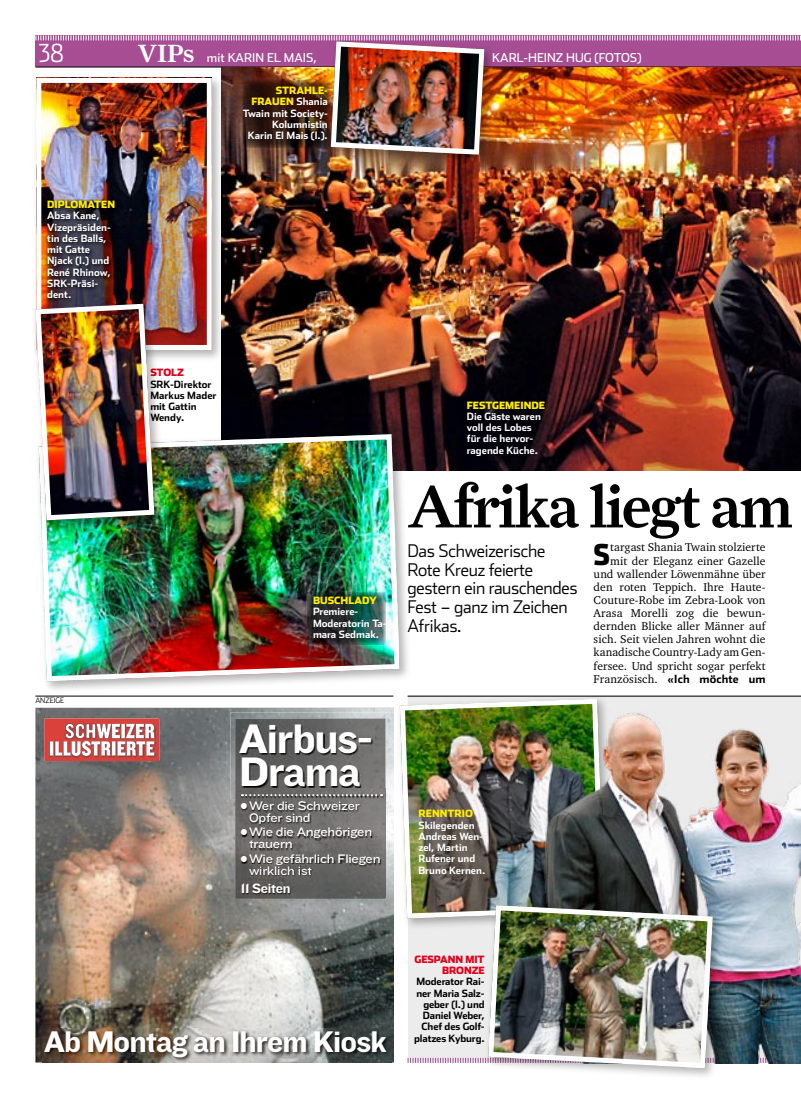
<style>
.page{position:relative;width:801px;height:1099px;background:#fff}
.page>*{position:absolute;margin:0;border:0;box-sizing:border-box;transform-origin:0 0}
.t1{font:500 60px "Farnham Display";letter-spacing:-.03em;color:#000}
.t2{font:42.75px/33.1px "Knockout HTF52 Cruiserweight";letter-spacing:-.03em;color:#fff}
.t3{font:31px "Knockout HTF52 Cruiserweight";letter-spacing:-.03em;color:#fff}
.t4{font:900 28.5px "Stainless Cond";color:#000}
.t5{font:300 25px "Stainless Cond";color:#fff}
.t6{font:300 17.5px/18.8px "Stainless";letter-spacing:-.015em;color:#000}
.t7{font:13.88px "Knockout HTF52 Cruiserweight";letter-spacing:-.025em;color:#fff}
.t8{font:12.88px/11.8px "Knockout HTF33 Junior Heviwt";letter-spacing:-.02em;color:#fff;scale:.95 1}
.t9{font:12.25px "Stainless";color:#fff}
.t10{font:11.62px/13.1px "Charter ITC Pro";letter-spacing:.005em;color:#000;text-align:right}
.t11{font:700 10px/11.2px "Stainless";color:#fff}
.t12{font:700 10px/11.2px "Stainless";letter-spacing:-.01em;color:#000;text-align:right}
.t13{font:900 10px "Stainless";color:#ffec00}
.t14{font:900 10px/11.2px "Stainless";letter-spacing:-.01em;color:#e2001a;text-align:right}
.t15{font:300 7.5px "Stainless";letter-spacing:-.01em;color:#000}
.s1{font-family:"Farnham Display";font-weight:500;font-size:25px}
.s2{font-weight:900;color:#ffec00}
.s3{font-family:"Stainless";font-weight:700;font-size:11.25px}
</style>
<div class="page">
<div style="left:407px;top:695px;width:394px;height:367px;background:#ececed"></div>
<svg style="left:407px;top:1056px;width:75px;height:7px"></svg>
<div style="left:394px;top:694px;width:222px;height:237px;background:#000;opacity:.3"></div>
<img style="left:400px;top:698px;width:108px;height:220px">
<div style="left:400px;top:698px;width:204px;height:220px;border:5px solid #fff;border-radius:7px"></div>
<img style="left:508px;top:694px;width:293px;height:369px">
<div style="left:482px;top:900px;width:243px;height:180px;background:#000;opacity:.3"></div>
<img style="left:485px;top:902px;width:230px;height:168px">
<div style="left:30px;top:73px;width:194px;height:290px;background:#000;opacity:.3"></div>
<img style="left:42px;top:157px;width:164px;height:187px">
<div style="left:36px;top:78px;width:176px;height:272px;border:5px solid #fff"></div>
<img style="left:221px;top:157px;width:580px;height:313px">
<div style="left:33px;top:429px;width:379px;height:265px;background:#000;opacity:.3"></div>
<img style="left:36px;top:431px;width:366px;height:253px">
<hr style="left:35px;top:695px;width:358px;height:1px;background:#000">
<img style="left:35px;top:708px;width:358px;height:354px">
<img style="left:235px;top:799px;width:158px;height:99px">
<img style="left:42px;top:1062px;width:349px;height:1px">
<img style="left:42px;top:1028px;width:349px;height:34px">
<img style="left:230px;top:712px;width:163px;height:29px">
<img style="left:230px;top:741px;width:5px;height:58px">
<img style="left:385px;top:741px;width:8px;height:47px">
<img style="left:235px;top:718px;width:150px;height:81px">
<img style="left:238px;top:788px;width:147px;height:109px">
<div style="left:44px;top:718px;width:115px;height:43px;background:#da413b"></div>
<img style="left:155px;top:725px;width:1px;height:14px">
<img style="left:49px;top:741px;width:107px;height:16px">
<svg style="left:50px;top:723px;width:105px;height:33px"></svg>
<div style="left:325px;top:36px;width:172px;height:131px;background:#000;opacity:.3"></div>
<img style="left:35px;top:35px;width:766px;height:122px">
<img style="left:306px;top:591px;width:79px;height:53px">
<img style="left:243px;top:79px;width:87px;height:69px">
<div style="left:44px;top:197px;width:76px;height:107px;background:#000;opacity:.75"></div>
<div style="left:30px;top:299px;width:137px;height:234px;background:#000;opacity:.3"></div>
<img style="left:33px;top:301px;width:124px;height:222px">
<svg style="left:241px;top:788px;width:152px;height:21px;background:#72716f"></svg>
<svg style="left:241px;top:829px;width:6px;height:6px"></svg>
<svg style="left:241px;top:855px;width:6px;height:7px"></svg>
<h3 class="t5" style="left:39px;top:39px;width:26px">38</h3>
<p class="t9" style="left:138px;top:51px;width:180px"><span class="s1">VIPs</span> MIT KARIN EL MAI S,</p>
<p class="t9" style="left:492px;top:51px;width:151px">KARL-HEINZ HUG (FOTOS)</p>
<p class="t13" style="left:47px;top:198px;width:69px">DIPLOMATEN</p>
<p class="t11" style="left:47px;top:210px;width:65px">Absa Kane,<br>Vizepräsiden&shy;tin des Balls, mit Gatte<br>Njack (l.) und<br>René Rhinow,<br>SRK-Präsi&shy;dent.</p>
<p class="t11" style="left:243px;top:85px;width:86px;text-align:right"><span class="s2">STRAHLE-<br>FRAUEN</span> Shania<br>Twain mit Society-<br>Kolumnistin<br>Karin El Mais (l.).</p>
<p class="t15" style="left:35px;top:696px;width:30px">Anzeige</p>
<p class="t14" style="left:150px;top:367px;width:35px">STOLZ</p>
<p class="t12" style="left:150px;top:378px;width:68px;text-align:left">SRK-Direktor<br>Markus Mader mit Gattin<br>Wendy.</p>
<p class="t13" style="left:313px;top:594px;width:66px">BUSCHLADY</p>
<p class="t11" style="left:313px;top:606px;width:75px">Premiere-<br>Moderatorin Ta&shy;mara Sedmak.</p>
<h2 class="t2" style="left:239px;top:723px;width:135px">Airbus-<br>Drama</h2>
<p class="t8" style="left:249px;top:799px;width:118px">Wer die Schweizer<br>Opfer sind</p>
<p class="t8" style="left:249px;top:826px;width:131px">Wie die Angehörigen trauern</p>
<p class="t8" style="left:249px;top:853px;width:140px">Wie gefährlich Fliegen wirklich ist</p>
<p class="t7" style="left:241px;top:880px;width:51px">11 Seiten</p>
<p class="t13" style="left:467px;top:399px;width:80px">FESTGEMEINDE</p>
<p class="t11" style="left:467px;top:410px;width:75px">Die Gäste waren voll des Lobes für die hervor&shy;ragende Küche.</p>
<h1 class="t1" style="left:407px;top:470px;width:387px">Afrika liegt am</h1>
<h3 class="t6" style="left:407px;top:541px;width:171px">Das Schweizerische<br>Rote Kreuz feierte gestern ein rauschendes<br>Fest – ganz im -Zeichen<br>Afrikas.</h3>
<p class="t10" style="left:594px;top:540px;width:173px">targast Shania Twain stolzierte mit der Eleganz einer Gazelle und wallender Löwenmähne über den roten Teppich. Ihre Haute-<br>Couture-Robe im Zebra-Look von<br>Arasa Morelli zog die bewun&shy;dernden Blicke aller Männer auf sich. Seit vielen Jahren wohnt die kanadische Country-Lady am Gen&shy;fersee. Und spricht sogar perfekt<br>Französisch. <span class="s3">«Ich möchte um</span></p>
<h3 class="t4" style="left:594px;top:537px;width:18px">S</h3>
<p class="t13" style="left:418px;top:807px;width:8px">RENNTRIO</p>
<p class="t11" style="left:418px;top:819px;width:68px">Skilegenden<br>Andreas Wen&shy;zel, Martin<br>Rufener und<br>Bruno Kernen.</p>
<h3 class="t3" style="left:44px;top:1024px;width:344px">Ab Montag an Ihrem Kiosk</h3>
<p class="t14" style="left:414px;top:953px;width:72px">GESPANN MIT<br>BRONZE</p>
<p class="t12" style="left:414px;top:976px;width:72px">Moderator Rai&shy;ner Maria Salz&shy;geber (l.) und<br>Daniel Weber,<br>Chef des Golf&shy;platzes Kyburg.</p>
</div>
